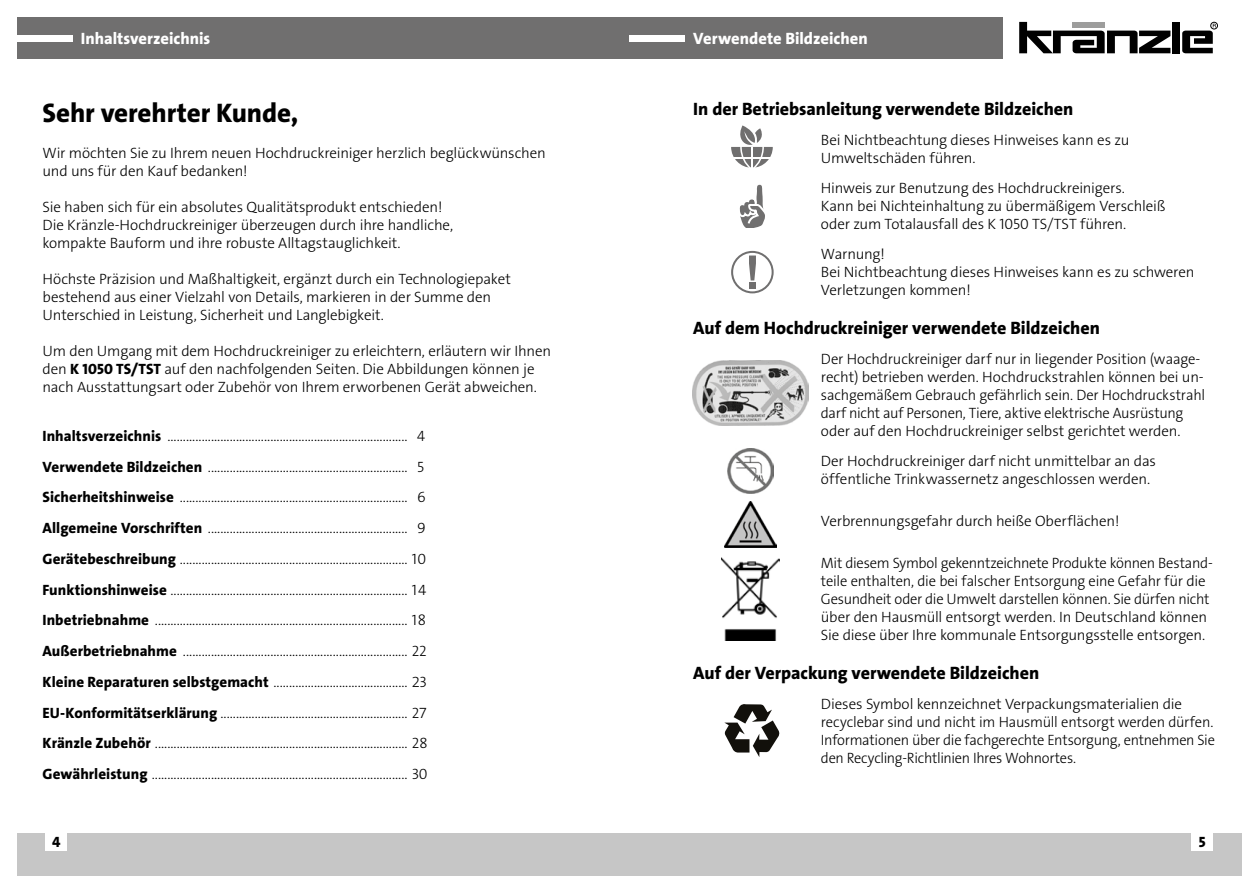
<style>
.page{position:relative;width:1259px;height:893px;background:#fff}
.page>*{position:absolute;margin:0;border:0;box-sizing:border-box;transform-origin:0 0}
.t1{font:27px "The Sans LP8 Ex Bld";letter-spacing:-.005em;color:#000}
.t2{font:18px "The Sans LP8 Ex Bld";letter-spacing:-.005em;color:#000}
.t3{font:16.5px "The Sans LP8 Ex Bld";color:#fff}
.t4{font:15px/18px "The Sans LP3 Lig";letter-spacing:-.01em;color:#000}
.t5{font:15px "The Sans LP8 Ex Bld";color:#000}
.s1{font-family:"The Sans LP8 Ex Bld"}
</style>
<div class="page">
<div style="left:629px;top:833px;width:613px;height:43px;background:#c6c6c6"></div>
<div style="left:17px;top:833px;width:612px;height:43px;background:#c6c6c6"></div>
<div style="left:1191px;top:833px;width:22px;height:18px;background:#fff"></div>
<div style="left:46px;top:833px;width:21px;height:18px;background:#fff"></div>
<div style="left:17px;top:17px;width:985px;height:41px;background:#706f6f"></div>
<div style="left:17px;top:35px;width:55px;height:6px;background:#fff"></div>
<div style="left:629px;top:35px;width:56px;height:6px;background:#fff"></div>
<svg style="left:1019px;top:22px;width:151px;height:31px"></svg>
<div style="left:1172px;top:22px;width:7px;height:31px;background:#000"></div>
<div style="left:1210px;top:22px;width:7px;height:7px;border:1px solid #000;border-radius:50%"></div>
<svg style="left:1182px;top:24px;width:34px;height:29px"></svg>
<img style="left:728px;top:448px;width:45px;height:46px">
<svg style="left:731px;top:125px;width:42px;height:43px"></svg>
<svg style="left:739px;top:185px;width:26px;height:42px"></svg>
<svg style="left:731px;top:251px;width:42px;height:42px"></svg>
<div style="left:749px;top:282px;width:6px;height:7px;background:#706f6f"></div>
<img style="left:721px;top:558px;width:58px;height:83px">
<svg style="left:724px;top:704px;width:55px;height:53px"></svg>
<img style="left:725px;top:502px;width:52px;height:45px">
<img style="left:693px;top:361px;width:115px;height:65px">
<p class="t3" style="left:81px;top:28px;width:131px">Inhaltsverzeichnis</p>
<h1 class="t1" style="left:43px;top:96px;width:257px">Sehr verehrter Kunde,</h1>
<p class="t4" style="left:43px;top:144px;width:505px">Wir möchten Sie zu Ihrem neuen Hochdruckreiniger herzlich beglückwünschen und uns für den Kauf bedanken!</p>
<p class="t4" style="left:43px;top:198px;width:412px">Sie haben sich für ein absolutes Qualitätsprodukt entschieden!<br>Die Kränzle-Hochdruckreiniger überzeugen durch ihre handliche, kompakte Bauform und ihre robuste Alltagstauglichkeit.</p>
<p class="t4" style="left:43px;top:270px;width:470px">Höchste Präzision und Maßhaltigkeit, ergänzt durch ein Technologiepaket bestehend aus einer Vielzahl von Details, markieren in der Summe den<br>Unterschied in Leistung, Sicherheit und Langlebigkeit.</p>
<p class="t4" style="left:43px;top:342px;width:510px">Um den Umgang mit dem Hochdruckreiniger zu erleichtern, erläutern wir Ihnen den <span class="s1">K 1050 TS/TST</span> auf den nachfolgenden Seiten. Die Abbildungen können je nach Ausstattungsart oder Zubehör von Ihrem erworbenen Gerät abweichen.</p>
<p class="t4" style="left:43px;top:420px;width:387px;line-height:30.8px"><span class="s1">Inhaltsverzeichnis</span> ............................................................................. 4<br><span class="s1">Verwendete Bildzeichen</span> ................................................................ 5<br><span class="s1">Sicherheitshinweise</span> ......................................................................... 6<br><span class="s1">Allgemeine Vorschriften</span> ................................................................ 9<br><span class="s1">Gerätebeschreibung</span> ......................................................................... 10<br><span class="s1">Funktionshinweise</span> ............................................................................ 14<br><span class="s1">Inbetriebnahme</span> ................................................................................. 18<br><span class="s1">Außerbetriebnahme</span> ........................................................................ 22<br><span class="s1">Kleine Reparaturen selbstgemacht</span> ........................................... 23<br><span class="s1">EU-Konformitätserklärung</span> ............................................................ 27<br><span class="s1">Kränzle Zubehör</span> ................................................................................. 28<br><span class="s1">Gewährleistung</span> .................................................................................. 30</p>
<p class="t3" style="left:693px;top:28px;width:176px">Verwendete Bildzeichen</p>
<p class="t2" style="left:693px;top:98px;width:382px">In der Betriebsanleitung verwendete Bildzeichen</p>
<p class="t4" style="left:821px;top:131px;width:310px">Bei Nichtbeachtung dieses Hinweises kann es zu<br>Umweltschäden führen.</p>
<p class="t4" style="left:821px;top:179px;width:346px">Hinweis zur Benutzung des Hochdruckreinigers.<br>Kann bei Nichteinhaltung zu übermäßigem Verschleiß oder zum Totalausfall des K 1050 TS/TST führen.</p>
<p class="t4" style="left:821px;top:245px;width:375px">Warnung!<br>Bei Nichtbeachtung dieses Hinweises kann es zu schweren<br>Verletzungen kommen!</p>
<p class="t2" style="left:693px;top:317px;width:408px">Auf dem Hochdruckreiniger verwendete Bildzeichen</p>
<p class="t4" style="left:821px;top:350px;width:386px">Der Hochdruckreiniger darf nur in liegender Position (waage&shy;recht) betrieben werden. Hochdruckstrahlen können bei un&shy;sachgemäßem Gebrauch gefährlich sein. Der Hochdruckstrahl darf nicht auf Personen, Tiere, aktive elektrische Ausrüstung oder auf den Hochdruckreiniger selbst gerichtet werden.</p>
<p class="t4" style="left:821px;top:452px;width:336px">Der Hochdruckreiniger darf nicht unmittelbar an das öffentliche Trinkwassernetz angeschlossen werden.</p>
<p class="t4" style="left:821px;top:512px;width:300px">Verbrennungsgefahr durch heiße Oberflächen!</p>
<p class="t4" style="left:821px;top:554px;width:393px">Mit diesem Symbol gekenntzeichnete Produkte können Bestand&shy;teile enthalten, die bei falscher Entsorgung eine Gefahr für die Gesundheit oder die Umwelt darstellen können. Sie dürfen nicht über den Hausmüll entsorgt werden. In Deutschland können Sie diese über Ihre kommunale Entsorgungsstelle entsorgen.</p>
<p class="t2" style="left:693px;top:662px;width:347px">Auf der Verpackung verwendete Bildzeichen</p>
<p class="t4" style="left:821px;top:695px;width:395px">Dieses Symbol kennzeichnet Verpackungsmaterialien die recyclebar sind und nicht im Hausmüll entsorgt werden dürfen.<br>Informationen über die fachgerechte Entsorgung, entnehmen Sie den Recycling-Richtlinien Ihres Wohnortes.</p>
<p class="t5" style="left:52px;top:832px;width:10px">4</p>
<p class="t5" style="left:1198px;top:832px;width:8px">5</p>
</div>
